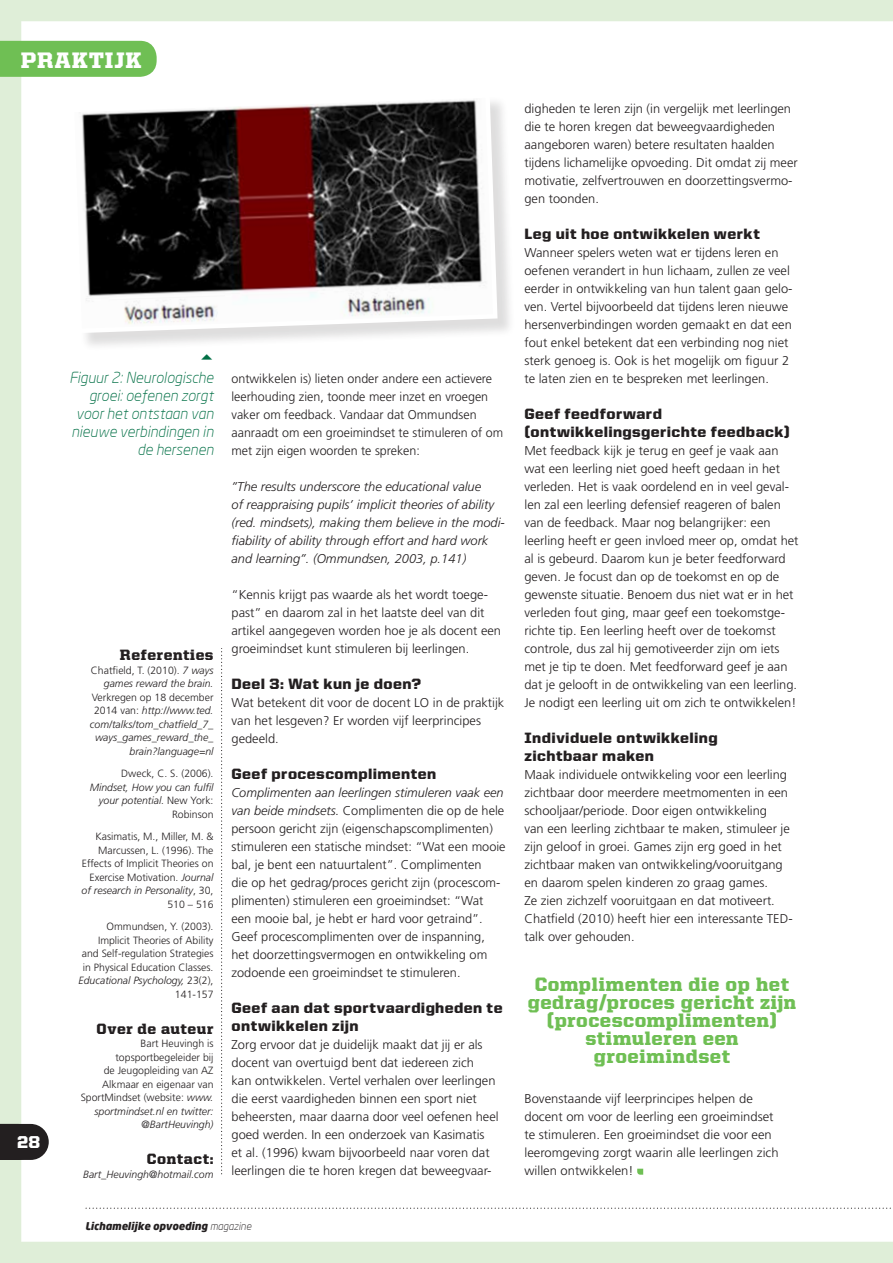
<style>
.page{position:relative;width:893px;height:1263px;background:#dfeed8}
.page>*{position:absolute;margin:0;border:0;box-sizing:border-box;transform-origin:0 0}
.t1{font:900 22.5px "United Serif Reg";letter-spacing:.035em;color:#fff}
.t2{font:900 19.5px/18px "United Serif Reg";letter-spacing:.03em;color:#6fbf54;text-align:center}
.t3{font:900 17.25px "United Sans Reg";color:#fff}
.t4{font:900 15px/18px "United Sans Reg";letter-spacing:.025em;color:#231f20}
.t5{font:italic 300 15px/18px "Neo Sans";color:#016f45;text-align:right}
.t6{font:900 15px "United Serif Reg";letter-spacing:.04em;color:#231f20}
.t7{font:300 12.75px/18px "Frutiger LT Std";color:#231f20}
.t8{font:italic 300 12.75px/18px "Frutiger LT Std";color:#231f20}
.t9{font:300 10.5px/13.5px "Frutiger LT Std";color:#231f20;text-align:right}
.t10{font:italic 300 10.5px/13.5px "Frutiger LT Std";color:#231f20;text-align:right}
.t11{font:italic 900 10.5px "Neo Sans";color:#231f20}
.s1{font-style:normal}
.s2{font-style:italic}
.s3{font-weight:300}
</style>
<div class="page">
<div style="left:21px;top:21px;width:872px;height:1221px;background:#fff"></div>
<div style="left:0;top:41px;width:157px;height:36px;background:#6fbf54"></div>
<svg style="left:637px;top:1169px;width:6px;height:6px"></svg>
<div style="left:73px;top:96px;width:443px;height:255px;background:#231f20;opacity:.15"></div>
<svg style="left:67px;top:91px;width:433px;height:244px;background:#6d5f5f"></svg>
<svg style="left:221px;top:648px;width:2px;height:527px"></svg>
<svg style="left:0;top:1124px;width:49px;height:36px;background:#353132"></svg>
<svg style="left:85px;top:1207px;width:808px;height:2px;background:#e0e0e0"></svg>
<svg style="left:201px;top:354px;width:11px;height:5px"></svg>
<h1 class="t1" style="left:21px;top:48px;width:122px">PRAKTIJK</h1>
<h3 class="t3" style="left:17px;top:1133px;width:25px">28</h3>
<p class="t5" style="left:69px;top:368px;width:146px">Figuur 2: Neurologische groei: oefenen zorgt voor het ontstaan van nieuwe verbindingen in de hersenen</p>
<p class="t6" style="left:120px;top:647px;width:95px">Referenties</p>
<p class="t10" style="left:91px;top:664px;width:124px"><span class="s1">Chatfield, T. (2010).</span> 7 ways games reward the brain.</p>
<p class="t10" style="left:90px;top:691px;width:125px"><span class="s1">Verkregen op 18 december<br>2014 van:</span> http://www.ted. com/talks/tom_chatfield_7_ ways_games_reward_the_ brain?language=nl</p>
<p class="t9" style="left:121px;top:767px;width:94px">Dweck, C. S. (2006).</p>
<p class="t10" style="left:90px;top:781px;width:125px">Mindset, How you can fulfil your potential. <span class="s1">New York:<br>Robinson</span></p>
<p class="t9" style="left:82px;top:830px;width:133px">Kasimatis, M., Miller, M. &amp;<br>Marcussen, L. (1996). The<br>Effects of Implicit Theories on<br>Exercise Motivation. <span class="s2">Journal of research in Personality</span>, 30,<br>510 – 516</p>
<p class="t9" style="left:79px;top:920px;width:136px">Ommundsen, Y. (2003).<br>Implicit Theories of Ability and Self-regulation Strategies in Physical Education Classes.<br><span class="s2">Educational Psychology,</span> 23(2),<br>141-157</p>
<p class="t6" style="left:97px;top:1020px;width:118px">Over de auteur</p>
<p class="t9" style="left:81px;top:1037px;width:134px">Bart Heuvingh is topsportbegeleider bij<br>de Jeugopleiding van AZ<br>Alkmaar en eigenaar van<br>SportMindset (website: <span class="s2">www. sportmindset.nl en twitter: @BartHeuvingh)</span></p>
<p class="t6" style="left:147px;top:1151px;width:68px">Contact:</p>
<p class="t10" style="left:83px;top:1168px;width:132px">Bart_Heuvingh@hotmail.com</p>
<p class="t7" style="left:232px;top:369px;width:273px">ontwikkelen is) lieten onder andere een actievere leerhouding zien, toonde meer inzet en vroegen vaker om feedback. Vandaar dat Ommundsen aanraadt om een groeimindset te stimuleren of om met zijn eigen woorden te spreken:</p>
<p class="t8" style="left:232px;top:477px;width:275px">”The results underscore the educational value<br>of reappraising pupils’ implicit theories of ability (red. mindsets), making them believe in the modi&shy;fiability of ability through effort and hard work and learning”. (Ommundsen, 2003, p.141)</p>
<p class="t7" style="left:232px;top:585px;width:271px">“Kennis krijgt pas waarde als het wordt toege&shy;past” en daarom zal in het laatste deel van dit artikel aangegeven worden hoe je als docent een groeimindset kunt stimuleren bij leerlingen.</p>
<p class="t4" style="left:232px;top:674px;width:191px">Deel 3: Wat kun je doen?</p>
<p class="t7" style="left:232px;top:693px;width:274px">Wat betekent dit voor de docent LO in de praktijk van het lesgeven? Er worden vijf leerprincipes gedeeld.</p>
<p class="t4" style="left:232px;top:764px;width:206px">Geef procescomplimenten</p>
<p class="t7" style="left:232px;top:783px;width:276px"><span class="s2">Complimenten aan leerlingen stimuleren vaak een van beide mindsets.</span> Complimenten die op de hele persoon gericht zijn (eigenschapscomplimenten) stimuleren een statische mindset: “Wat een mooie bal, je bent een natuurtalent”. Complimenten<br>die op het gedrag/proces gericht zijn (procescom&shy;plimenten) stimuleren een groeimindset: “Wat een mooie bal, je hebt er hard voor getraind”.<br>Geef procescomplimenten over de inspanning, het doorzettingsvermogen en ontwikkeling om zodoende een groeimindset te stimuleren.</p>
<p class="t4" style="left:232px;top:998px;width:273px">Geef aan dat sportvaardigheden te ontwikkelen zijn</p>
<p class="t7" style="left:232px;top:1035px;width:269px">Zorg ervoor dat je duidelijk maakt dat jij er als docent van overtuigd bent dat iedereen zich<br>kan ontwikkelen. Vertel verhalen over leerlingen die eerst vaardigheden binnen een sport niet beheersten, maar daarna door veel oefenen heel goed werden. In een onderzoek van Kasimatis<br>et al. (1996) kwam bijvoorbeeld naar voren dat leerlingen die te horen kregen dat beweegvaar-</p>
<p class="t11" style="left:85px;top:1219px;width:168px">Lichamelijke opvoeding <span class="s3">magazine</span></p>
<p class="t7" style="left:524px;top:99px;width:275px">digheden te leren zijn (in vergelijk met leerlingen die te horen kregen dat beweegvaardigheden aangeboren waren) betere resultaten haalden tijdens lichamelijke opvoeding. Dit omdat zij meer motivatie, zelfvertrouwen en doorzettingsvermo&shy;gen toonden.</p>
<p class="t4" style="left:524px;top:224px;width:237px">Leg uit hoe ontwikkelen werkt</p>
<p class="t7" style="left:524px;top:243px;width:270px">Wanneer spelers weten wat er tijdens leren en oefenen verandert in hun lichaam, zullen ze veel eerder in ontwikkeling van hun talent gaan gelo&shy;ven. Vertel bijvoorbeeld dat tijdens leren nieuwe hersenverbindingen worden gemaakt en dat een fout enkel betekent dat een verbinding nog niet sterk genoeg is. Ook is het mogelijk om figuur 2 te laten zien en te bespreken met leerlingen.</p>
<p class="t4" style="left:524px;top:404px;width:267px">Geef feedforward (ontwikkelingsgerichte feedback)</p>
<p class="t7" style="left:524px;top:441px;width:276px">Met feedback kijk je terug en geef je vaak aan wat een leerling niet goed heeft gedaan in het verleden. Het is vaak oordelend en in veel geval&shy;len zal een leerling defensief reageren of balen van de feedback. Maar nog belangrijker: een leerling heeft er geen invloed meer op, omdat het al is gebeurd. Daarom kun je beter feedforward geven. Je focust dan op de toekomst en op de gewenste situatie. Benoem dus niet wat er in het verleden fout ging, maar geef een toekomstge&shy;richte tip. Een leerling heeft over de toekomst controle, dus zal hij gemotiveerder zijn om iets met je tip te doen. Met feedforward geef je aan dat je gelooft in de ontwikkeling van een leerling.<br>Je nodigt een leerling uit om zich te ontwikkelen!</p>
<p class="t4" style="left:524px;top:728px;width:195px">Individuele ontwikkeling zichtbaar maken</p>
<p class="t7" style="left:524px;top:765px;width:270px">Maak individuele ontwikkeling voor een leerling zichtbaar door meerdere meetmomenten in een schooljaar/periode. Door eigen ontwikkeling<br>van een leerling zichtbaar te maken, stimuleer je zijn geloof in groei. Games zijn erg goed in het zichtbaar maken van ontwikkeling/vooruitgang en daarom spelen kinderen zo graag games.<br>Ze zien zichzelf vooruitgaan en dat motiveert.<br>Chatfield (2010) heeft hier een interessante TED&shy;talk over gehouden.</p>
<h2 class="t2" style="left:528px;top:975px;width:270px">Complimenten die op het gedrag/proces gericht zijn (procescomplimenten) stimuleren een groeimindset</h2>
<p class="t7" style="left:524px;top:1089px;width:256px">Bovenstaande vijf leerprincipes helpen de docent om voor de leerling een groeimindset te stimuleren. Een groeimindset die voor een leeromgeving zorgt waarin alle leerlingen zich willen ontwikkelen!</p>
</div>
